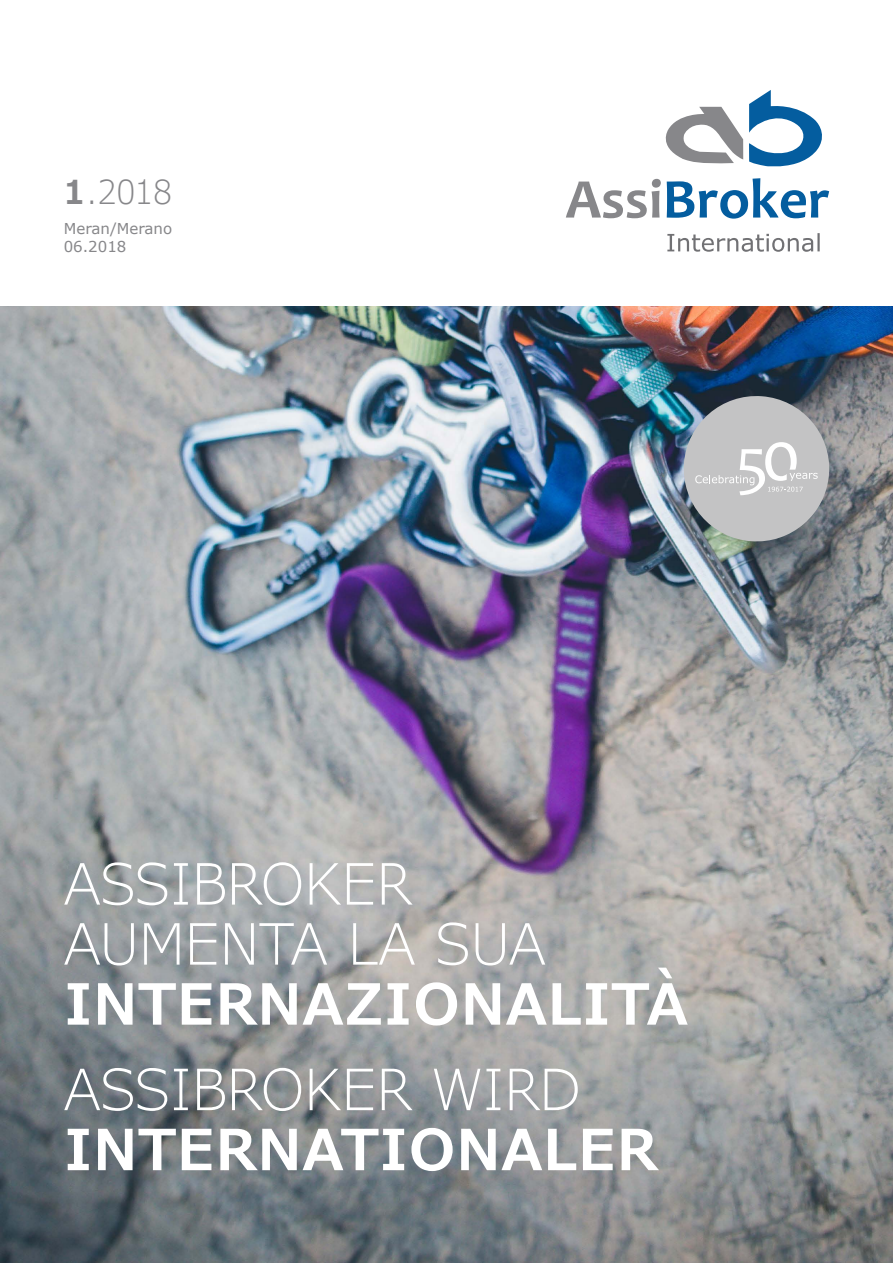
<style>
.page{position:relative;width:893px;height:1263px;background:#fff}
.page>*{position:absolute;margin:0;border:0;box-sizing:border-box;transform-origin:0 0}
.t1{font:300 57px/60px "Verdana Pro";color:#fff}
.t2{font:600 57px "Verdana Pro";color:#fff}
.t3{font:300 33px "Verdana Pro";color:#87878a}
.t4{font:15px/18px "Verdana";color:#87878a}
.s1{font-weight:600}
</style>
<div class="page">
<img style="left:0;top:306px;width:893px;height:957px">
<svg style="left:681px;top:393px;width:151px;height:151px;background:#aaaeb1"></svg>
<svg style="left:665px;top:107px;width:78px;height:57px"></svg>
<svg style="left:749px;top:90px;width:73px;height:77px"></svg>
<svg style="left:667px;top:178px;width:162px;height:41px"></svg>
<svg style="left:566px;top:179px;width:95px;height:39px"></svg>
<svg style="left:667px;top:233px;width:153px;height:19px"></svg>
<p class="t3" style="left:64px;top:171px;width:110px"><span class="s1">1</span>.2018</p>
<p class="t4" style="left:64px;top:219px;width:110px">Meran/Merano<br>06.2018</p>
<p class="t1" style="left:64px;top:855px;width:483px">ASSIBROKER<br>AUMENTA LA SUA</p>
<p class="t2" style="left:64px;top:967px;width:626px">INTERNAZIONALITÀ</p>
<p class="t1" style="left:64px;top:1060px;width:519px">ASSIBROKER WIRD</p>
<p class="t2" style="left:64px;top:1113px;width:596px">INTERNATIONALER</p>
</div>
